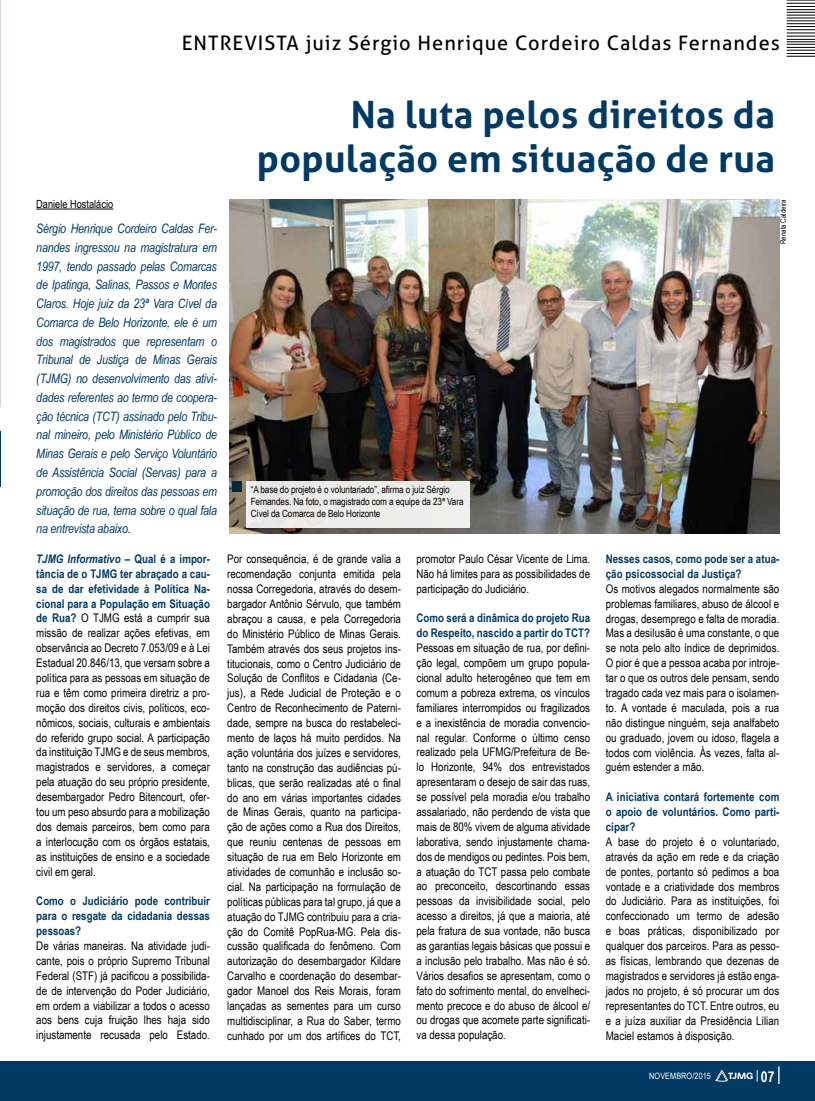
<style>
.page{position:relative;width:815px;height:1101px;background:#fff}
.page>*{position:absolute;margin:0;border:0;box-sizing:border-box;transform-origin:0 0}
.t1{font:700 37.5px/43.8px "Aller";letter-spacing:.01em;color:#003a62;text-align:right}
.t2{font:20px "Aller";letter-spacing:.05em;color:#000}
.t3{font:700 15px "Arial Narrow";color:#fff}
.t4{font:italic 13px/18.8px "Arial Narrow";letter-spacing:-.015em;color:#003a62;text-align:justify}
.t5{font:11.88px/14.9px "Arial Narrow";color:#000;text-align:justify}
.t6{font:700 11.88px/14.9px "Arial Narrow";color:#003a62;text-align:justify}
.t7{font:11.25px "Arial Narrow";color:#000}
.t8{font:10px/12px "Arial Narrow";letter-spacing:-.01em;color:#000}
.t9{font:8.75px "Arial Narrow";letter-spacing:.02em;color:#fff}
.t10{font:7.5px "Arial Narrow";color:#000}
.s1{font-weight:700;font-style:italic;color:#003a62}
.s2{font-weight:700;color:#003a62}
</style>
<div class="page">
<div style="left:0;top:1060px;width:815px;height:40px;background:#003a62"></div>
<hr style="left:0;top:0;width:1px;height:407px;background:#003a62">
<svg style="left:715px;top:1070px;width:43px;height:11px"></svg>
<svg style="left:778px;top:1066px;width:2px;height:17px"></svg>
<hr style="left:0;top:431px;width:1px;height:55px;background:#003a62">
<svg style="left:787px;top:0;width:28px;height:57px"></svg>
<hr style="left:36px;top:208px;width:77px;height:1px;background:#000">
<img style="left:229px;top:200px;width:550px;height:333px">
<div style="left:246px;top:481px;width:224px;height:46px;background:#ededec"></div>
<div style="left:232px;top:481px;width:10px;height:10px;background:#002b3d"></div>
<h2 class="t2" style="left:182px;top:31px;width:600px">ENTREVISTA juiz Sérgio Henrique Cordeiro Caldas Fernandes</h2>
<p class="t7" style="left:36px;top:195px;width:78px">Daniele Hostalácio</p>
<p class="t4" style="left:36px;top:219px;width:182px">Sérgio Henrique Cordeiro Caldas Fer&shy;nandes ingressou na magistratura em 1997, tendo passado pelas Comarcas de Ipatinga, Salinas, Passos e Montes Claros. Hoje juiz da 23ª Vara Cível da Comarca de Belo Horizonte, ele é um dos magistrados que representam o Tribunal de Justiça de Minas Gerais (TJMG) no desenvolvimento das ativi&shy;dades referentes ao termo de coopera&shy;ção técnica (TCT) assinado pelo Tribu&shy;nal mineiro, pelo Ministério Público de Minas Gerais e pelo Serviço Voluntário de Assistência Social (Servas) para a promoção dos direitos das pessoas em situação de rua, tema sobre o qual fala na entrevista abaixo.</p>
<p class="t5" style="left:36px;top:550px;width:175px"><span class="s1">TJMG Informativo –</span> <span class="s2">Qual é a impor&shy;tância de o TJMG ter abraçado a cau&shy;sa de dar efetividade à Política Na&shy;cional para a População em Situação de Rua?</span> O TJMG está a cumprir sua missão de realizar ações efetivas, em observância ao Decreto 7.053/09 e à Lei Estadual 20.846/13, que versam sobre a política para as pessoas em situação de rua e têm como primeira diretriz a pro&shy;moção dos direitos civis, políticos, eco&shy;nômicos, sociais, culturais e ambientais do referido grupo social. A participação da instituição TJMG e de seus membros, magistrados e servidores, a começar pela atuação do seu próprio presidente, desembargador Pedro Bitencourt, ofer&shy;tou um peso absurdo para a mobilização dos demais parceiros, bem como para a interlocução com os órgãos estatais, as instituições de ensino e a sociedade civil em geral.</p>
<p class="t6" style="left:36px;top:893px;width:175px">Como o Judiciário pode contribuir para o resgate da cidadania dessas pessoas?</p>
<p class="t5" style="left:36px;top:937px;width:175px">De várias maneiras. Na atividade judi&shy;cante, pois o próprio Supremo Tribunal Federal (STF) já pacificou a possibilida&shy;de de intervenção do Poder Judiciário, em ordem a viabilizar a todos o acesso aos bens cuja fruição lhes haja sido injustamente recusada pelo Estado.</p>
<h1 class="t1" style="left:257px;top:93px;width:520px">Na luta pelos direitos da população em situação de rua</h1>
<p class="t10" style="left:778px;top:244px;width:46px;rotate:-90deg">Renata Caldeira</p>
<p class="t8" style="left:251px;top:483px;width:214px">“A base do projeto é o voluntariado”, afirma o juiz Sérgio<br>Fernandes. Na foto, o magistrado com a equipe da 23ª Vara<br>Cível da Comarca de Belo Horizonte</p>
<p class="t5" style="left:227px;top:551px;width:175px">Por consequência, é de grande valia a recomendação conjunta emitida pela nossa Corregedoria, através do desem&shy;bargador Antônio Sérvulo, que também abraçou a causa, e pela Corregedoria do Ministério Público de Minas Gerais.<br>Também através dos seus projetos ins&shy;titucionais, como o Centro Judiciário de Solução de Conflitos e Cidadania (Ce&shy;jus), a Rede Judicial de Proteção e o Centro de Reconhecimento de Paterni&shy;dade, sempre na busca do restabeleci&shy;mento de laços há muito perdidos. Na ação voluntária dos juízes e servidores, tanto na construção das audiências pú&shy;blicas, que serão realizadas até o final do ano em várias importantes cidades de Minas Gerais, quanto na participa&shy;ção de ações como a Rua dos Direitos, que reuniu centenas de pessoas em situação de rua em Belo Horizonte em atividades de comunhão e inclusão so&shy;cial. Na participação na formulação de políticas públicas para tal grupo, já que a atuação do TJMG contribuiu para a cria&shy;ção do Comitê PopRua-MG. Pela dis&shy;cussão qualificada do fenômeno. Com autorização do desembargador Kildare Carvalho e coordenação do desembar&shy;gador Manoel dos Reis Morais, foram lançadas as sementes para um curso multidisciplinar, a Rua do Saber, termo cunhado por um dos artífices do TCT,</p>
<p class="t5" style="left:417px;top:550px;width:175px">promotor Paulo César Vicente de Lima.<br>Não há limites para as possibilidades de participação do Judiciário.</p>
<p class="t6" style="left:417px;top:610px;width:175px">Como será a dinâmica do projeto Rua do Respeito, nascido a partir do TCT?</p>
<p class="t5" style="left:417px;top:640px;width:175px">Pessoas em situação de rua, por defini&shy;ção legal, compõem um grupo popula&shy;cional adulto heterogêneo que tem em comum a pobreza extrema, os vínculos familiares interrompidos ou fragilizados e a inexistência de moradia convencio&shy;nal regular. Conforme o último censo realizado pela UFMG/Prefeitura de Be&shy;lo Horizonte, 94% dos entrevistados apresentaram o desejo de sair das ruas, se possível pela moradia e/ou trabalho assalariado, não perdendo de vista que mais de 80% vivem de alguma atividade laborativa, sendo injustamente chama&shy;dos de mendigos ou pedintes. Pois bem, a atuação do TCT passa pelo combate ao preconceito, descortinando essas pessoas da invisibilidade social, pelo acesso a direitos, já que a maioria, até pela fratura de sua vontade, não busca as garantias legais básicas que possui e a inclusão pelo trabalho. Mas não é só.<br>Vários desafios se apresentam, como o fato do sofrimento mental, do envelheci&shy;mento precoce e do abuso de álcool e/ ou drogas que acomete parte significati&shy;va dessa população.</p>
<p class="t6" style="left:606px;top:550px;width:175px">Nesses casos, como pode ser a atua&shy;ção psicossocial da Justiça?</p>
<p class="t5" style="left:606px;top:580px;width:175px">Os motivos alegados normalmente são problemas familiares, abuso de álcool e drogas, desemprego e falta de moradia.<br>Mas a desilusão é uma constante, o que se nota pelo alto índice de deprimidos.<br>O pior é que a pessoa acaba por introje&shy;tar o que os outros dele pensam, sendo tragado cada vez mais para o isolamen&shy;to. A vontade é maculada, pois a rua não distingue ninguém, seja analfabeto ou graduado, jovem ou idoso, flagela a todos com violência. Às vezes, falta al&shy;guém estender a mão.</p>
<p class="t6" style="left:606px;top:788px;width:175px">A iniciativa contará fortemente com o apoio de voluntários. Como parti&shy;cipar?</p>
<p class="t5" style="left:606px;top:833px;width:175px">A base do projeto é o voluntariado, através da ação em rede e da criação de pontes, portanto só pedimos a boa vontade e a criatividade dos membros do Judiciário. Para as instituições, foi confeccionado um termo de adesão e boas práticas, disponibilizado por qualquer dos parceiros. Para as pesso&shy;as físicas, lembrando que dezenas de magistrados e servidores já estão enga&shy;jados no projeto, é só procurar um dos representantes do TCT. Entre outros, eu e a juíza auxiliar da Presidência Lilian Maciel estamos à disposição.</p>
<p class="t9" style="left:649px;top:1068px;width:63px">NOVEMBRO/2015</p>
<p class="t3" style="left:761px;top:1064px;width:15px">07</p>
</div>
